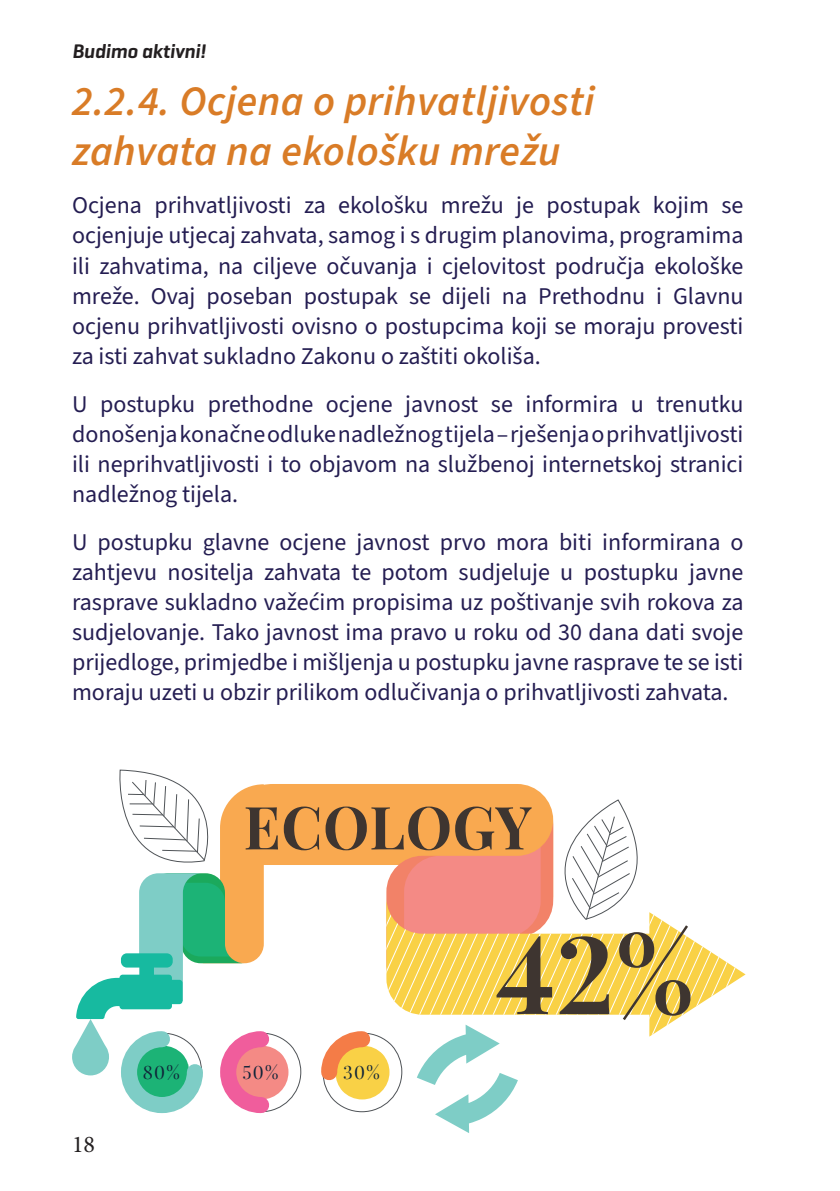
<style>
.page{position:relative;width:840px;height:1191px;background:#fff}
.page>*{position:absolute;margin:0;border:0;box-sizing:border-box;transform-origin:0 0}
.t1{font:700 107.8px "Playfair Display";color:#3e3530}
.t2{font:700 59.4px "Playfair Display";letter-spacing:.01em;color:#3e3530}
.t3{font:italic 600 42px/50.4px "Source Sans 3";letter-spacing:.01em;color:#d97c27}
.t4{font:24px/30px "Source Sans 3";color:#241d52;text-align:justify}
.t5{font:24px "Minion Pro";color:#231f20}
.t6{font:italic 600 20px "Geogrotesque";color:#231f20}
.t7{font:18px "Playfair Display";color:#0f2439}
</style>
<div class="page">
<svg style="left:72px;top:769px;width:673px;height:364px"></svg>
<p class="t6" style="left:72px;top:39px;width:135px">Budimo aktivni!</p>
<h3 class="t3" style="left:72px;top:77px;width:524px">2.2.4. Ocjena o prihvatljivosti zahvata na ekološku mrežu</h3>
<p class="t4" style="left:72px;top:191px;width:672px">Ocjena prihvatljivosti za ekološku mrežu je postupak kojim se ocjenjuje utjecaj zahvata, samog i s drugim planovima, programima ili zahvatima, na ciljeve očuvanja i cjelovitost područja ekološke mreže. Ovaj poseban postupak se dijeli na Prethodnu i Glavnu ocjenu prihvatljivosti ovisno o postupcima koji se moraju provesti za isti zahvat sukladno Zakonu o zaštiti okoliša.</p>
<p class="t4" style="left:72px;top:389px;width:672px">U postupku prethodne ocjene javnost se informira u trenutku donošenja konačne odluke nadležnog tijela – rješenja o prihvatljivosti ili neprihvatljivosti i to objavom na službenoj internetskoj stranici nadležnog tijela.</p>
<p class="t4" style="left:72px;top:527px;width:672px">U postupku glavne ocjene javnost prvo mora biti informirana o zahtjevu nositelja zahvata te potom sudjeluje u postupku javne rasprave sukladno važećim propisima uz poštivanje svih rokova za sudjelovanje. Tako javnost ima pravo u roku od 30 dana dati svoje prijedloge, primjedbe i mišljenja u postupku javne rasprave te se isti moraju uzeti u obzir prilikom odlučivanja o prihvatljivosti zahvata.</p>
<h2 class="t2" style="left:243px;top:780px;width:289px">ECOLOGY</h2>
<p class="t5" style="left:72px;top:1128px;width:25px">18</p>
<p class="t7" style="left:143px;top:1058px;width:39px">80%</p>
<p class="t7" style="left:242px;top:1058px;width:38px">50%</p>
<p class="t7" style="left:343px;top:1058px;width:38px">30%</p>
<h1 class="t1" style="left:495px;top:889px;width:200px">42%</h1>
</div>
